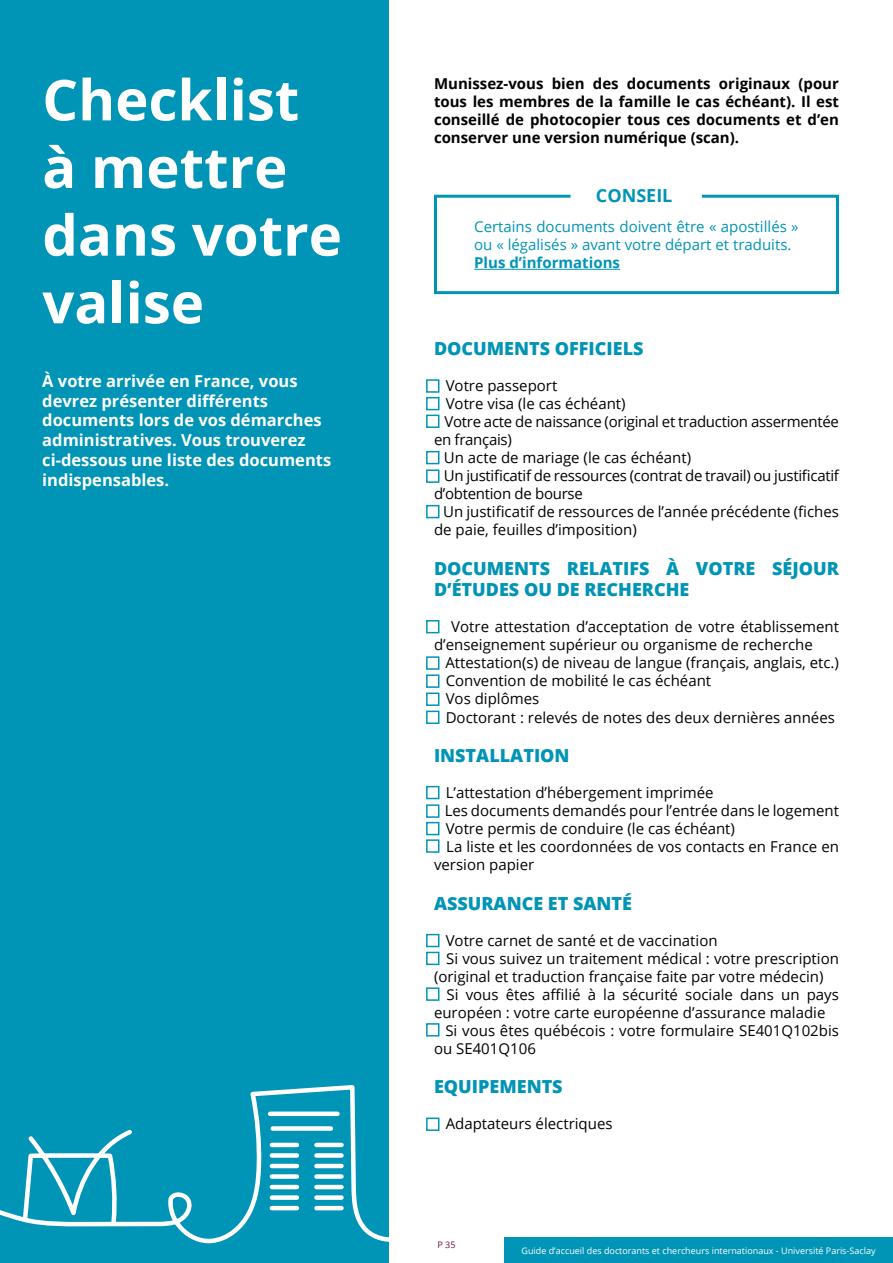
<style>
.page{position:relative;width:893px;height:1263px;background:#fff}
.page>*{position:absolute;margin:0;border:0;box-sizing:border-box;transform-origin:0 0}
.t1{font:700 56.4px/67.7px "Open Sans";color:#fff}
.t2{font:800 18px/21.6px "Open Sans";color:#0094b6}
.t3{font:700 18px "Open Sans";color:#0094b6}
.t4{font:700 16.5px/19.8px "Open Sans";color:#fff}
.t5{font:15px/18px "Open Sans";color:#020203}
.t6{font:700 15px/18px "Open Sans";color:#020203;text-align:justify}
.t7{font:15px "Open Sans";letter-spacing:-.02em;color:#020203}
.t8{font:15px/18px "Open Sans";color:#0094b6}
.t9{font:700 15px "Open Sans";color:#0094b6}
.t10{font:9px "Open Sans";color:#fff}
.t11{font:9px "Open Sans";color:#62123f}
</style>
<div class="page">
<div style="left:0;top:0;width:389px;height:1263px;background:#0094b6"></div>
<div style="left:504px;top:1237px;width:389px;height:26px;background:#0094b6"></div>
<svg style="left:434px;top:194px;width:405px;height:101px"></svg>
<div style="left:426px;top:379px;width:13px;height:14px;border:2px solid #0094b6"></div>
<div style="left:426px;top:397px;width:13px;height:13px;border:2px solid #0094b6"></div>
<div style="left:426px;top:415px;width:13px;height:13px;border:2px solid #0094b6"></div>
<div style="left:426px;top:451px;width:13px;height:13px;border:2px solid #0094b6"></div>
<div style="left:426px;top:469px;width:13px;height:14px;border:2px solid #0094b6"></div>
<div style="left:426px;top:505px;width:13px;height:13px;border:2px solid #0094b6"></div>
<div style="left:426px;top:620px;width:13px;height:13px;border:2px solid #0094b6"></div>
<div style="left:426px;top:656px;width:13px;height:14px;border:2px solid #0094b6"></div>
<div style="left:426px;top:674px;width:13px;height:14px;border:2px solid #0094b6"></div>
<div style="left:426px;top:692px;width:13px;height:14px;border:2px solid #0094b6"></div>
<div style="left:426px;top:711px;width:13px;height:13px;border:2px solid #0094b6"></div>
<div style="left:426px;top:786px;width:13px;height:13px;border:2px solid #0094b6"></div>
<div style="left:426px;top:804px;width:13px;height:14px;border:2px solid #0094b6"></div>
<div style="left:426px;top:822px;width:13px;height:13px;border:2px solid #0094b6"></div>
<div style="left:426px;top:839px;width:13px;height:14px;border:2px solid #0094b6"></div>
<div style="left:426px;top:934px;width:13px;height:13px;border:2px solid #0094b6"></div>
<div style="left:426px;top:952px;width:13px;height:13px;border:2px solid #0094b6"></div>
<div style="left:426px;top:987px;width:13px;height:14px;border:2px solid #0094b6"></div>
<div style="left:426px;top:1023px;width:13px;height:13px;border:2px solid #0094b6"></div>
<div style="left:426px;top:1117px;width:13px;height:14px;border:2px solid #0094b6"></div>
<svg style="left:0;top:1085px;width:437px;height:159px"></svg>
<h1 class="t1" style="left:42px;top:65px;width:301px">Checklist à mettre dans votre valise</h1>
<p class="t4" style="left:42px;top:370px;width:290px">À votre arrivée en France, vous devrez présenter différents documents lors de vos démarches administratives. Vous trouverez ci-dessous une liste des documents indispensables.</p>
<p class="t6" style="left:434px;top:74px;width:406px">Munissez-vous bien des documents originaux (pour tous les membres de la famille le cas échéant). Il est conseillé de photocopier tous ces documents et d’en conserver une version numérique (scan).</p>
<p class="t3" style="left:596px;top:182px;width:78px">CONSEIL</p>
<p class="t8" style="left:474px;top:217px;width:326px">Certains documents doivent être « apostillés » ou « légalisés » avant votre départ et traduits.</p>
<p class="t9" style="left:474px;top:252px;width:147px">Plus d’informations</p>
<p class="t2" style="left:434px;top:337px;width:211px">DOCUMENTS OFFICIELS</p>
<p class="t5" style="left:446px;top:376px;width:113px">Votre passeport</p>
<p class="t5" style="left:446px;top:394px;width:181px">Votre visa (le cas échéant)</p>
<p class="t7" style="left:444px;top:411px;width:396px">Votre acte de naissance (original et traduction assermentée</p>
<p class="t7" style="left:434px;top:429px;width:79px">en français)</p>
<p class="t5" style="left:444px;top:448px;width:249px">Un acte de mariage (le cas échéant)</p>
<p class="t7" style="left:444px;top:465px;width:397px">Un justificatif de ressources (contrat de travail) ou justificatif</p>
<p class="t7" style="left:434px;top:483px;width:150px">d’obtention de bourse</p>
<p class="t5" style="left:443px;top:502px;width:397px">Un justificatif de ressources de l’année précédente (fiches</p>
<p class="t5" style="left:434px;top:520px;width:204px">de paie, feuilles d’imposition)</p>
<p class="t2" style="left:434px;top:557px;width:406px">DOCUMENTS RELATIFS À VOTRE SÉJOUR<br>D’ÉTUDES OU DE RECHERCHE</p>
<p class="t5" style="left:434px;top:618px;width:406px;text-indent:17px">Votre attestation d’acceptation de votre établissement d’enseignement supérieur ou organisme de recherche</p>
<p class="t5" style="left:445px;top:654px;width:395px">Attestation(s) de niveau de langue (français, anglais, etc.)<br>Convention de mobilité le cas échéant<br>Vos diplômes<br>Doctorant : relevés de notes des deux dernières années</p>
<p class="t2" style="left:434px;top:744px;width:137px">INSTALLATION</p>
<p class="t5" style="left:446px;top:783px;width:269px">L’attestation d’hébergement imprimée</p>
<p class="t5" style="left:445px;top:801px;width:396px">Les documents demandés pour l’entrée dans le logement</p>
<p class="t5" style="left:446px;top:819px;width:291px">Votre permis de conduire (le cas échéant)</p>
<p class="t5" style="left:446px;top:837px;width:394px">La liste et les coordonnées de vos contacts en France en</p>
<p class="t5" style="left:434px;top:855px;width:102px">version papier</p>
<p class="t2" style="left:434px;top:891px;width:200px">ASSURANCE ET SANTÉ</p>
<p class="t5" style="left:446px;top:931px;width:273px">Votre carnet de santé et de vaccination</p>
<p class="t5" style="left:446px;top:949px;width:394px">Si vous suivez un traitement médical : votre prescription</p>
<p class="t5" style="left:434px;top:967px;width:391px">(original et traduction française faite par votre médecin)</p>
<p class="t5" style="left:446px;top:985px;width:394px">Si vous êtes affilié à la sécurité sociale dans un pays</p>
<p class="t5" style="left:434px;top:1003px;width:393px">européen : votre carte européenne d’assurance maladie</p>
<p class="t5" style="left:445px;top:1021px;width:395px">Si vous êtes québécois : votre formulaire SE401Q102bis</p>
<p class="t5" style="left:434px;top:1039px;width:103px">ou SE401Q106</p>
<p class="t2" style="left:434px;top:1075px;width:130px">EQUIPEMENTS</p>
<p class="t5" style="left:446px;top:1114px;width:168px">Adaptateurs électriques</p>
<p class="t11" style="left:437px;top:1238px;width:20px">P 35</p>
<p class="t10" style="left:521px;top:1244px;width:355px">Guide d’accueil des doctorants et chercheurs internationaux - Université Paris-Saclay</p>
</div>
